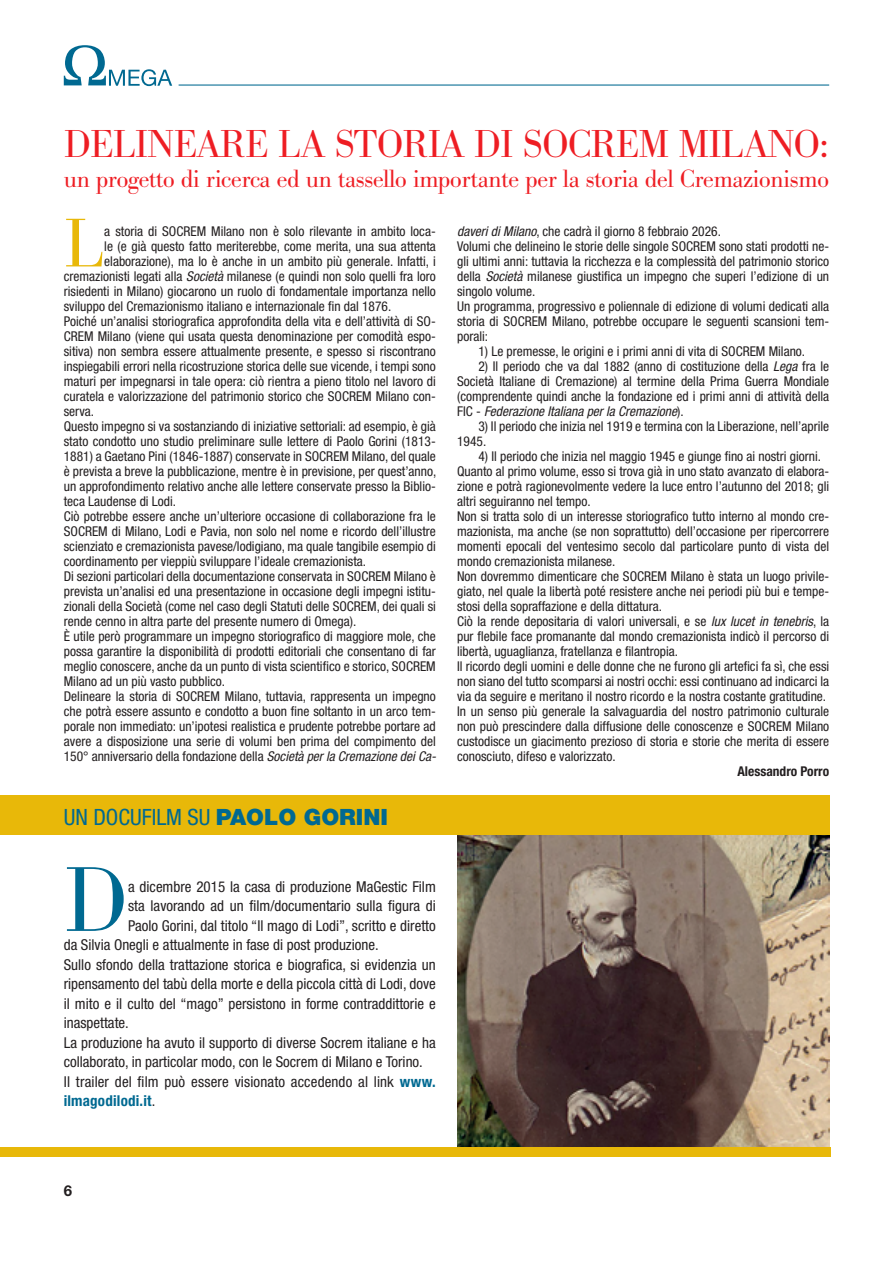
<style>
.page{position:relative;width:893px;height:1263px;background:#fff}
.page>*{position:absolute;margin:0;border:0;box-sizing:border-box;transform-origin:0 0}
.t1{font:300 95.55px "Bodoni Antiqua T";color:#006991}
.t2{font:300 71.4px "Bodoni Antiqua T";color:#e8b809}
.t3{font:300 40.5px "Bodoni Antiqua T";letter-spacing:-.025em;color:#ee1d23}
.t4{font:300 25.95px "Bodoni Antiqua T";letter-spacing:-.025em;color:#ee1d23}
.t5{font:condensed 22.5px "Helvetica Neue LT Std";color:#006991}
.t6{font:condensed 15px "Helvetica Neue LT Std";color:#231f20}
.t7{font:700 condensed 15px "Helvetica Neue LT Std";letter-spacing:.015em;color:#006991}
.t8{font:700 15px "Helvetica Neue LT Std";color:#231f20}
.t9{font:condensed 13.5px/15px "Helvetica Neue LT Std";color:#231f20}
.t10{font:700 condensed 13.5px "Helvetica Neue LT Std";color:#231f20}
.s1{font-style:italic}
.s2{font-weight:900;font-stretch:normal}
.s3{font-weight:700;color:#006991}
.s4{font-weight:400;color:#231f20}
</style>
<div class="page">
<img style="left:457px;top:835px;width:372px;height:312px">
<div style="left:0;top:795px;width:829px;height:40px;background:#e8b809"></div>
<hr style="left:179px;top:85px;width:650px;height:1px;background:#006991">
<svg style="left:64px;top:45px;width:108px;height:41px"></svg>
<div style="left:0;top:1147px;width:830px;height:10px;background:#e8b809"></div>
<h3 class="t3" style="left:64px;top:120px;width:767px">DELINEARE LA STORIA DI SOCREM MILANO:</h3>
<h3 class="t4" style="left:64px;top:163px;width:767px">un progetto di ricerca ed un tassello importante per la storia del Cremazionismo</h3>
<h2 class="t2" style="left:64px;top:201px;width:42px">L</h2>
<p class="t9" style="left:104px;top:224px;width:333px">a storia di SOCREM Milano non è solo rilevante in ambito loca-</p>
<p class="t9" style="left:104px;top:239px;width:333px">le (e già questo fatto meriterebbe, come merita, una sua attenta</p>
<p class="t9" style="left:104px;top:254px;width:333px">elaborazione), ma lo è anche in un ambito più generale. Infatti, i</p>
<p class="t9" style="left:64px;top:269px;width:374px">cremazionisti legati alla <span class="s1">Società</span> milanese (e quindi non solo quelli fra loro</p>
<p class="t9" style="left:64px;top:284px;width:374px">risiedenti in Milano) giocarono un ruolo di fondamentale importanza nello</p>
<p class="t9" style="left:64px;top:299px;width:329px">sviluppo del Cremazionismo italiano e internazionale fin dal 1876.</p>
<p class="t9" style="left:64px;top:314px;width:374px">Poiché un’analisi storiografica approfondita della vita e dell’attività di SO-</p>
<p class="t9" style="left:64px;top:329px;width:374px">CREM Milano (viene qui usata questa denominazione per comodità espo-</p>
<p class="t9" style="left:64px;top:344px;width:374px">sitiva) non sembra essere attualmente presente, e spesso si riscontrano</p>
<p class="t9" style="left:64px;top:359px;width:374px">inspiegabili errori nella ricostruzione storica delle sue vicende, i tempi sono</p>
<p class="t9" style="left:64px;top:374px;width:374px">maturi per impegnarsi in tale opera: ciò rientra a pieno titolo nel lavoro di</p>
<p class="t9" style="left:64px;top:389px;width:374px">curatela e valorizzazione del patrimonio storico che SOCREM Milano con-</p>
<p class="t9" style="left:64px;top:404px;width:32px">serva.</p>
<p class="t9" style="left:64px;top:419px;width:374px">Questo impegno si va sostanziando di iniziative settoriali: ad esempio, è già</p>
<p class="t9" style="left:64px;top:434px;width:374px">stato condotto uno studio preliminare sulle lettere di Paolo Gorini (1813-</p>
<p class="t9" style="left:64px;top:449px;width:374px">1881) a Gaetano Pini (1846-1887) conservate in SOCREM Milano, del quale</p>
<p class="t9" style="left:64px;top:464px;width:374px">è prevista a breve la pubblicazione, mentre è in previsione, per quest’anno,</p>
<p class="t9" style="left:64px;top:479px;width:374px">un approfondimento relativo anche alle lettere conservate presso la Biblio-</p>
<p class="t9" style="left:64px;top:494px;width:114px">teca Laudense di Lodi.</p>
<p class="t9" style="left:64px;top:509px;width:374px">Ciò potrebbe essere anche un’ulteriore occasione di collaborazione fra le</p>
<p class="t9" style="left:64px;top:524px;width:374px">SOCREM di Milano, Lodi e Pavia, non solo nel nome e ricordo dell’illustre</p>
<p class="t9" style="left:64px;top:539px;width:374px">scienziato e cremazionista pavese/lodigiano, ma quale tangibile esempio di</p>
<p class="t9" style="left:64px;top:554px;width:304px">coordinamento per vieppiù sviluppare l’ideale cremazionista.</p>
<p class="t9" style="left:64px;top:569px;width:374px">Di sezioni particolari della documentazione conservata in SOCREM Milano è</p>
<p class="t9" style="left:64px;top:584px;width:374px">prevista un’analisi ed una presentazione in occasione degli impegni istitu-</p>
<p class="t9" style="left:64px;top:599px;width:374px">zionali della Società (come nel caso degli Statuti delle SOCREM, dei quali si</p>
<p class="t9" style="left:64px;top:614px;width:294px">rende cenno in altra parte del presente numero di Omega).</p>
<p class="t9" style="left:64px;top:629px;width:374px">È utile però programmare un impegno storiografico di maggiore mole, che</p>
<p class="t9" style="left:64px;top:644px;width:374px">possa garantire la disponibilità di prodotti editoriali che consentano di far</p>
<p class="t9" style="left:64px;top:659px;width:374px">meglio conoscere, anche da un punto di vista scientifico e storico, SOCREM</p>
<p class="t9" style="left:64px;top:674px;width:163px">Milano ad un più vasto pubblico.</p>
<p class="t9" style="left:64px;top:689px;width:374px">Delineare la storia di SOCREM Milano, tuttavia, rappresenta un impegno</p>
<p class="t9" style="left:64px;top:704px;width:374px">che potrà essere assunto e condotto a buon fine soltanto in un arco tem-</p>
<p class="t9" style="left:64px;top:719px;width:374px">porale non immediato: un’ipotesi realistica e prudente potrebbe portare ad</p>
<p class="t9" style="left:64px;top:734px;width:374px">avere a disposizione una serie di volumi ben prima del compimento del</p>
<p class="t9" style="left:64px;top:749px;width:374px">150° anniversario della fondazione della <span class="s1">Società per la Cremazione dei Ca-</span></p>
<h3 class="t5" style="left:64px;top:804px;width:326px">UN DOCUFILM SU <span class="s2">PAOLO GORINI</span></h3>
<h1 class="t1" style="left:64px;top:843px;width:66px">D</h1>
<p class="t6" style="left:128px;top:878px;width:309px">a dicembre 2015 la casa di produzione MaGestic Film</p>
<p class="t6" style="left:128px;top:897px;width:309px">sta lavorando ad un film/documentario sulla figura di</p>
<p class="t6" style="left:128px;top:917px;width:309px">Paolo Gorini, dal titolo “Il mago di Lodi”, scritto e diretto</p>
<p class="t6" style="left:64px;top:936px;width:316px">da Silvia Onegli e attualmente in fase di post produzione.</p>
<p class="t6" style="left:64px;top:956px;width:374px">Sullo sfondo della trattazione storica e biografica, si evidenzia un</p>
<p class="t6" style="left:64px;top:975px;width:374px">ripensamento del tabù della morte e della piccola città di Lodi, dove</p>
<p class="t6" style="left:64px;top:995px;width:374px">il mito e il culto del “mago” persistono in forme contraddittorie e</p>
<p class="t6" style="left:64px;top:1014px;width:67px">inaspettate.</p>
<p class="t6" style="left:64px;top:1034px;width:374px">La produzione ha avuto il supporto di diverse Socrem italiane e ha</p>
<p class="t6" style="left:64px;top:1053px;width:361px">collaborato, in particolar modo, con le Socrem di Milano e Torino.</p>
<p class="t6" style="left:64px;top:1073px;width:374px">Il trailer del film può essere visionato accedendo al link <span class="s3">www.</span></p>
<p class="t7" style="left:64px;top:1092px;width:93px">ilmagodilodi.it<span class="s4">.</span></p>
<p class="t9" style="left:457px;top:224px;width:374px"><span class="s1">daveri di Milano</span>, che cadrà il giorno 8 febbraio 2026.<br>Volumi che delineino le storie delle singole SOCREM sono stati prodotti ne&shy;gli ultimi anni: tuttavia la ricchezza e la complessità del patrimonio storico della <span class="s1">Società</span> milanese giustifica un impegno che superi l’edizione di un singolo volume.<br>Un programma, progressivo e poliennale di edizione di volumi dedicati alla storia di SOCREM Milano, potrebbe occupare le seguenti scansioni tem&shy;porali:</p>
<p class="t9" style="left:478px;top:344px;width:328px">1) Le premesse, le origini e i primi anni di vita di SOCREM Milano.</p>
<p class="t9" style="left:457px;top:359px;width:374px;text-align:justify;text-indent:21px">2) Il periodo che va dal 1882 (anno di costituzione della <span class="s1">Lega</span> fra le Società Italiane di Cremazione) al termine della Prima Guerra Mondiale (comprendente quindi anche la fondazione ed i primi anni di attività della FIC - <span class="s1">Federazione Italiana per la Cremazione</span>).</p>
<p class="t9" style="left:457px;top:419px;width:374px;text-indent:21px">3) Il periodo che inizia nel 1919 e termina con la Liberazione, nell’aprile<br>1945.</p>
<p class="t9" style="left:457px;top:449px;width:374px;text-indent:21px">4) Il periodo che inizia nel maggio 1945 e giunge fino ai nostri giorni.<br>Quanto al primo volume, esso si trova già in uno stato avanzato di elabora&shy;zione e potrà ragionevolmente vedere la luce entro l’autunno del 2018; gli altri seguiranno nel tempo.<br>Non si tratta solo di un interesse storiografico tutto interno al mondo cre&shy;mazionista, ma anche (se non soprattutto) dell’occasione per ripercorrere momenti epocali del ventesimo secolo dal particolare punto di vista del mondo cremazionista milanese.<br>Non dovremmo dimenticare che SOCREM Milano è stata un luogo privile&shy;giato, nel quale la libertà poté resistere anche nei periodi più bui e tempe&shy;stosi della sopraffazione e della dittatura.<br>Ciò la rende depositaria di valori universali, e se <span class="s1">lux lucet in tenebris</span>, la pur flebile face promanante dal mondo cremazionista indicò il percorso di libertà, uguaglianza, fratellanza e filantropia.<br>Il ricordo degli uomini e delle donne che ne furono gli artefici fa sì, che essi non siano del tutto scomparsi ai nostri occhi: essi continuano ad indicarci la via da seguire e meritano il nostro ricordo e la nostra costante gratitudine.<br>In un senso più generale la salvaguardia del nostro patrimonio culturale non può prescindere dalla diffusione delle conoscenze e SOCREM Milano custodisce un giacimento prezioso di storia e storie che merita di essere conosciuto, difeso e valorizzato.</p>
<p class="t10" style="left:737px;top:763px;width:93px">Alessandro Porro</p>
<p class="t8" style="left:64px;top:1181px;width:10px">6</p>
</div>
